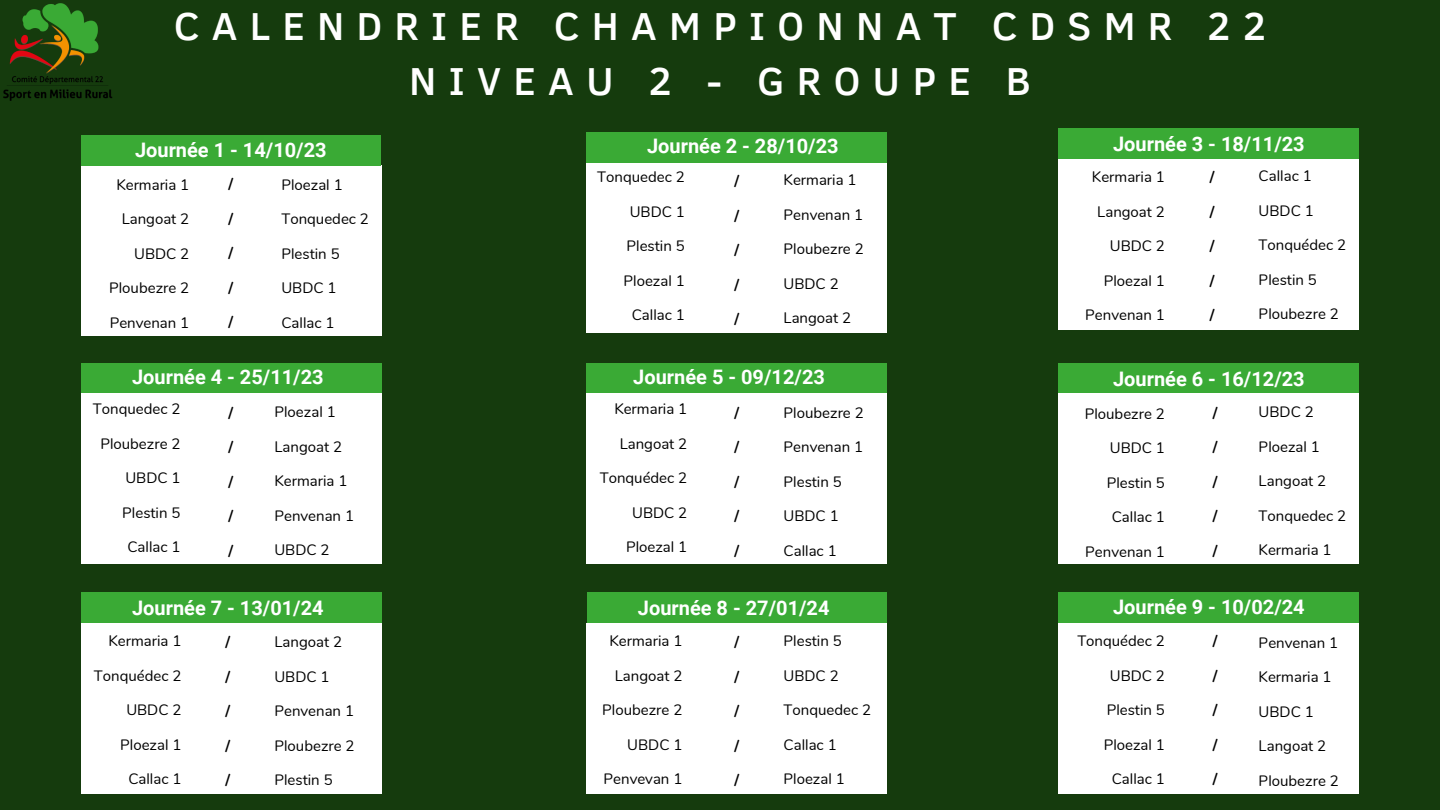
<style>
.page{position:relative;width:1440px;height:810px;background:#153b0d}
.page>*{position:absolute;margin:0;border:0;box-sizing:border-box;transform-origin:0 0}
.t1{font:500 40px "Clear Sans";letter-spacing:.305em;color:#fff}
.t2{font:700 20px "Roboto";color:#fff}
.t3{font:15px "Nunito";color:#000}
.t4{font:700 15px "Nunito";color:#000}
</style>
<div class="page">
<div style="left:81px;top:165px;width:300px;height:171px;background:#fff"></div>
<div style="left:81px;top:135px;width:300px;height:31px;background:#3aaa35"></div>
<div style="left:587px;top:162px;width:300px;height:171px;background:#fff"></div>
<div style="left:587px;top:132px;width:300px;height:30px;background:#3aaa35"></div>
<div style="left:1059px;top:128px;width:300px;height:31px;background:#3aaa35"></div>
<div style="left:81px;top:363px;width:300px;height:30px;background:#3aaa35"></div>
<div style="left:81px;top:593px;width:300px;height:30px;background:#3aaa35"></div>
<div style="left:587px;top:363px;width:300px;height:30px;background:#3aaa35"></div>
<div style="left:587px;top:593px;width:300px;height:30px;background:#3aaa35"></div>
<div style="left:1059px;top:363px;width:300px;height:30px;background:#3aaa35"></div>
<div style="left:1059px;top:593px;width:300px;height:30px;background:#3aaa35"></div>
<div style="left:1059px;top:159px;width:300px;height:171px;background:#fff"></div>
<div style="left:1059px;top:393px;width:300px;height:171px;background:#fff"></div>
<div style="left:1059px;top:623px;width:300px;height:171px;background:#fff"></div>
<div style="left:587px;top:393px;width:300px;height:171px;background:#fff"></div>
<div style="left:587px;top:623px;width:300px;height:171px;background:#fff"></div>
<div style="left:81px;top:393px;width:300px;height:171px;background:#fff"></div>
<div style="left:81px;top:623px;width:300px;height:171px;background:#fff"></div>
<img style="left:3px;top:3px;width:110px;height:98px">
<p class="t1" style="left:174px;top:-4px;width:1094px">CALENDRIER CHAMPIONNAT CDSMR 22</p>
<p class="t1" style="left:409px;top:52px;width:623px">NIVEAU 2 - GROUPE B</p>
<p class="t2" style="left:135px;top:138px;width:193px">Journée 1 - 14/10/23</p>
<p class="t4" style="left:229px;top:174px;width:6px">/</p>
<p class="t4" style="left:229px;top:209px;width:6px">/</p>
<p class="t4" style="left:229px;top:243px;width:6px">/</p>
<p class="t4" style="left:229px;top:278px;width:6px">/</p>
<p class="t4" style="left:229px;top:312px;width:6px">/</p>
<p class="t3" style="left:116px;top:174px;width:74px">Kermaria 1</p>
<p class="t3" style="left:122px;top:209px;width:69px">Langoat 2</p>
<p class="t3" style="left:134px;top:243px;width:57px">UBDC 2</p>
<p class="t3" style="left:109px;top:278px;width:82px">Ploubezre 2</p>
<p class="t3" style="left:110px;top:312px;width:81px">Penvenan 1</p>
<p class="t3" style="left:281px;top:174px;width:63px">Ploezal 1</p>
<p class="t3" style="left:281px;top:209px;width:89px">Tonquedec 2</p>
<p class="t3" style="left:281px;top:243px;width:60px">Plestin 5</p>
<p class="t3" style="left:281px;top:278px;width:57px">UBDC 1</p>
<p class="t3" style="left:281px;top:312px;width:55px">Callac 1</p>
<p class="t2" style="left:647px;top:135px;width:193px">Journée 2 - 28/10/23</p>
<p class="t2" style="left:1113px;top:133px;width:193px">Journée 3 - 18/11/23</p>
<p class="t3" style="left:597px;top:167px;width:89px">Tonquedec 2</p>
<p class="t3" style="left:630px;top:201px;width:57px">UBDC 1</p>
<p class="t3" style="left:627px;top:236px;width:60px">Plestin 5</p>
<p class="t3" style="left:624px;top:270px;width:63px">Ploezal 1</p>
<p class="t3" style="left:632px;top:305px;width:55px">Callac 1</p>
<p class="t4" style="left:735px;top:171px;width:6px">/</p>
<p class="t4" style="left:735px;top:206px;width:6px">/</p>
<p class="t4" style="left:735px;top:240px;width:6px">/</p>
<p class="t4" style="left:735px;top:275px;width:6px">/</p>
<p class="t4" style="left:735px;top:309px;width:6px">/</p>
<p class="t3" style="left:784px;top:170px;width:74px">Kermaria 1</p>
<p class="t3" style="left:784px;top:205px;width:81px">Penvenan 1</p>
<p class="t3" style="left:784px;top:239px;width:82px">Ploubezre 2</p>
<p class="t3" style="left:784px;top:274px;width:57px">UBDC 2</p>
<p class="t3" style="left:784px;top:308px;width:69px">Langoat 2</p>
<p class="t3" style="left:1092px;top:167px;width:74px">Kermaria 1</p>
<p class="t3" style="left:1097px;top:201px;width:69px">Langoat 2</p>
<p class="t3" style="left:1110px;top:236px;width:57px">UBDC 2</p>
<p class="t3" style="left:1104px;top:270px;width:63px">Ploezal 1</p>
<p class="t3" style="left:1085px;top:305px;width:81px">Penvenan 1</p>
<p class="t4" style="left:1210px;top:167px;width:6px">/</p>
<p class="t4" style="left:1210px;top:201px;width:6px">/</p>
<p class="t4" style="left:1210px;top:236px;width:6px">/</p>
<p class="t4" style="left:1210px;top:270px;width:6px">/</p>
<p class="t4" style="left:1210px;top:305px;width:6px">/</p>
<p class="t3" style="left:1259px;top:166px;width:55px">Callac 1</p>
<p class="t3" style="left:1259px;top:201px;width:57px">UBDC 1</p>
<p class="t3" style="left:1259px;top:235px;width:89px">Tonquédec 2</p>
<p class="t3" style="left:1259px;top:270px;width:60px">Plestin 5</p>
<p class="t3" style="left:1259px;top:304px;width:82px">Ploubezre 2</p>
<p class="t2" style="left:633px;top:366px;width:193px">Journée 5 - 09/12/23</p>
<p class="t2" style="left:132px;top:366px;width:193px">Journée 4 - 25/11/23</p>
<p class="t2" style="left:1113px;top:367px;width:193px">Journée 6 - 16/12/23</p>
<p class="t3" style="left:93px;top:399px;width:89px">Tonquedec 2</p>
<p class="t3" style="left:100px;top:434px;width:82px">Ploubezre 2</p>
<p class="t3" style="left:125px;top:468px;width:57px">UBDC 1</p>
<p class="t3" style="left:122px;top:503px;width:60px">Plestin 5</p>
<p class="t3" style="left:127px;top:537px;width:55px">Callac 1</p>
<p class="t4" style="left:229px;top:403px;width:6px">/</p>
<p class="t4" style="left:229px;top:437px;width:6px">/</p>
<p class="t4" style="left:229px;top:472px;width:6px">/</p>
<p class="t4" style="left:229px;top:506px;width:6px">/</p>
<p class="t4" style="left:229px;top:541px;width:6px">/</p>
<p class="t3" style="left:274px;top:402px;width:63px">Ploezal 1</p>
<p class="t3" style="left:274px;top:437px;width:69px">Langoat 2</p>
<p class="t3" style="left:274px;top:471px;width:74px">Kermaria 1</p>
<p class="t3" style="left:274px;top:506px;width:81px">Penvenan 1</p>
<p class="t3" style="left:274px;top:540px;width:57px">UBDC 2</p>
<p class="t3" style="left:614px;top:399px;width:74px">Kermaria 1</p>
<p class="t3" style="left:620px;top:434px;width:69px">Langoat 2</p>
<p class="t3" style="left:600px;top:468px;width:89px">Tonquédec 2</p>
<p class="t3" style="left:632px;top:503px;width:57px">UBDC 2</p>
<p class="t3" style="left:626px;top:537px;width:63px">Ploezal 1</p>
<p class="t4" style="left:735px;top:403px;width:6px">/</p>
<p class="t4" style="left:735px;top:437px;width:6px">/</p>
<p class="t4" style="left:735px;top:472px;width:6px">/</p>
<p class="t4" style="left:735px;top:506px;width:6px">/</p>
<p class="t4" style="left:735px;top:541px;width:6px">/</p>
<p class="t3" style="left:784px;top:403px;width:82px">Ploubezre 2</p>
<p class="t3" style="left:784px;top:437px;width:81px">Penvenan 1</p>
<p class="t3" style="left:784px;top:472px;width:60px">Plestin 5</p>
<p class="t3" style="left:784px;top:506px;width:57px">UBDC 1</p>
<p class="t3" style="left:784px;top:541px;width:55px">Callac 1</p>
<p class="t3" style="left:1085px;top:404px;width:82px">Ploubezre 2</p>
<p class="t3" style="left:1110px;top:438px;width:57px">UBDC 1</p>
<p class="t3" style="left:1107px;top:473px;width:60px">Plestin 5</p>
<p class="t3" style="left:1112px;top:507px;width:55px">Callac 1</p>
<p class="t3" style="left:1085px;top:542px;width:81px">Penvenan 1</p>
<p class="t4" style="left:1213px;top:403px;width:6px">/</p>
<p class="t4" style="left:1213px;top:437px;width:6px">/</p>
<p class="t4" style="left:1213px;top:472px;width:6px">/</p>
<p class="t4" style="left:1213px;top:506px;width:6px">/</p>
<p class="t4" style="left:1213px;top:541px;width:6px">/</p>
<p class="t3" style="left:1259px;top:402px;width:57px">UBDC 2</p>
<p class="t3" style="left:1259px;top:437px;width:63px">Ploezal 1</p>
<p class="t3" style="left:1259px;top:471px;width:69px">Langoat 2</p>
<p class="t3" style="left:1259px;top:506px;width:89px">Tonquedec 2</p>
<p class="t3" style="left:1259px;top:540px;width:74px">Kermaria 1</p>
<p class="t2" style="left:132px;top:597px;width:193px">Journée 7 - 13/01/24</p>
<p class="t2" style="left:638px;top:597px;width:193px">Journée 8 - 27/01/24</p>
<p class="t2" style="left:1113px;top:596px;width:193px">Journée 9 - 10/02/24</p>
<p class="t3" style="left:108px;top:631px;width:74px">Kermaria 1</p>
<p class="t3" style="left:94px;top:666px;width:89px">Tonquédec 2</p>
<p class="t3" style="left:126px;top:700px;width:57px">UBDC 2</p>
<p class="t3" style="left:120px;top:735px;width:63px">Ploezal 1</p>
<p class="t3" style="left:128px;top:769px;width:55px">Callac 1</p>
<p class="t4" style="left:225px;top:632px;width:6px">/</p>
<p class="t4" style="left:225px;top:666px;width:6px">/</p>
<p class="t4" style="left:225px;top:701px;width:6px">/</p>
<p class="t4" style="left:225px;top:735px;width:6px">/</p>
<p class="t4" style="left:225px;top:770px;width:6px">/</p>
<p class="t3" style="left:274px;top:632px;width:69px">Langoat 2</p>
<p class="t3" style="left:274px;top:666px;width:57px">UBDC 1</p>
<p class="t3" style="left:274px;top:701px;width:81px">Penvenan 1</p>
<p class="t3" style="left:274px;top:735px;width:82px">Ploubezre 2</p>
<p class="t3" style="left:274px;top:770px;width:60px">Plestin 5</p>
<p class="t3" style="left:609px;top:631px;width:74px">Kermaria 1</p>
<p class="t3" style="left:615px;top:666px;width:69px">Langoat 2</p>
<p class="t3" style="left:602px;top:700px;width:82px">Ploubezre 2</p>
<p class="t3" style="left:627px;top:735px;width:57px">UBDC 1</p>
<p class="t3" style="left:604px;top:769px;width:80px">Penvevan 1</p>
<p class="t4" style="left:735px;top:632px;width:6px">/</p>
<p class="t4" style="left:735px;top:666px;width:6px">/</p>
<p class="t4" style="left:735px;top:701px;width:6px">/</p>
<p class="t4" style="left:735px;top:735px;width:6px">/</p>
<p class="t4" style="left:735px;top:770px;width:6px">/</p>
<p class="t3" style="left:784px;top:631px;width:60px">Plestin 5</p>
<p class="t3" style="left:784px;top:666px;width:57px">UBDC 2</p>
<p class="t3" style="left:784px;top:700px;width:89px">Tonquedec 2</p>
<p class="t3" style="left:784px;top:735px;width:55px">Callac 1</p>
<p class="t3" style="left:784px;top:769px;width:63px">Ploezal 1</p>
<p class="t3" style="left:1077px;top:631px;width:89px">Tonquédec 2</p>
<p class="t3" style="left:1110px;top:666px;width:57px">UBDC 2</p>
<p class="t3" style="left:1107px;top:700px;width:60px">Plestin 5</p>
<p class="t3" style="left:1104px;top:735px;width:63px">Ploezal 1</p>
<p class="t3" style="left:1112px;top:769px;width:55px">Callac 1</p>
<p class="t4" style="left:1213px;top:631px;width:6px">/</p>
<p class="t4" style="left:1213px;top:666px;width:6px">/</p>
<p class="t4" style="left:1213px;top:700px;width:6px">/</p>
<p class="t4" style="left:1213px;top:735px;width:6px">/</p>
<p class="t4" style="left:1213px;top:769px;width:6px">/</p>
<p class="t3" style="left:1259px;top:633px;width:81px">Penvenan 1</p>
<p class="t3" style="left:1259px;top:667px;width:74px">Kermaria 1</p>
<p class="t3" style="left:1259px;top:702px;width:57px">UBDC 1</p>
<p class="t3" style="left:1259px;top:736px;width:69px">Langoat 2</p>
<p class="t3" style="left:1259px;top:771px;width:82px">Ploubezre 2</p>
</div>
